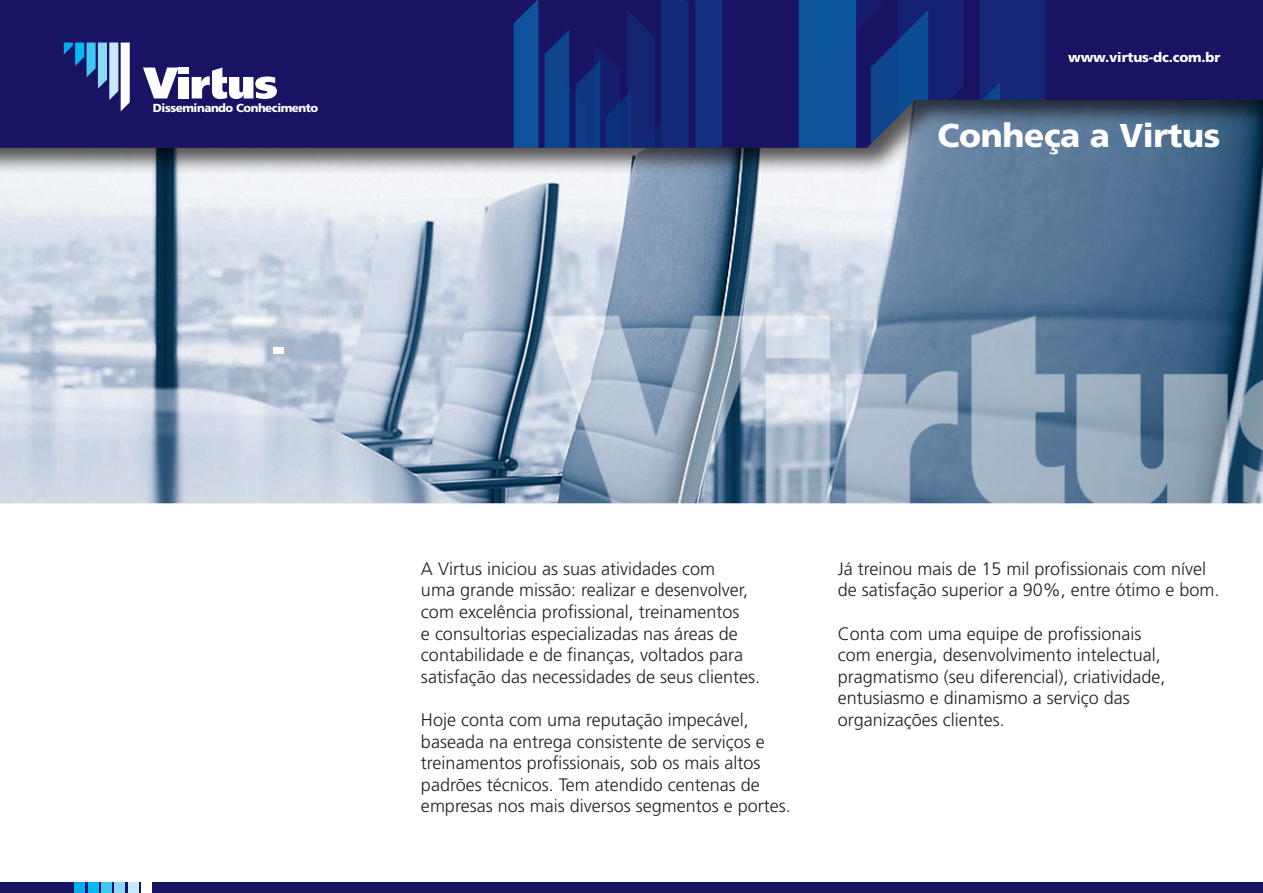
<style>
.page{position:relative;width:1263px;height:893px;background:#fff}
.page>*{position:absolute;margin:0;border:0;box-sizing:border-box;transform-origin:0 0}
.t1{font:900 33px "Frutiger LT Std";letter-spacing:-.01em;color:#fff}
.t2{font:300 18px/21.6px "Frutiger LT Std";color:#231f20}
.t3{font:900 13.5px "Frutiger LT Std";letter-spacing:-.01em;color:#fff}
.t4{font:900 11.7px "Frutiger LT Std";letter-spacing:-.04em;color:#fff}
</style>
<div class="page">
<div style="left:0;top:0;width:1263px;height:148px;background:#191364"></div>
<div style="left:695px;top:0;width:27px;height:99px;background:#14317f"></div>
<svg style="left:514px;top:0;width:174px;height:99px"></svg>
<svg style="left:799px;top:0;width:246px;height:99px"></svg>
<svg style="left:143px;top:68px;width:36px;height:30px"></svg>
<div style="left:179px;top:77px;width:10px;height:21px;background:#fff"></div>
<div style="left:179px;top:68px;width:10px;height:6px;background:#fff"></div>
<svg style="left:192px;top:68px;width:85px;height:31px"></svg>
<svg style="left:64px;top:43px;width:66px;height:56px"></svg>
<div style="left:0;top:882px;width:1263px;height:11px;background:#191364"></div>
<div style="left:141px;top:882px;width:11px;height:11px;background:#fff"></div>
<div style="left:128px;top:882px;width:10px;height:11px;background:#c6eafa"></div>
<div style="left:115px;top:882px;width:10px;height:11px;background:#8dd7f7"></div>
<div style="left:101px;top:882px;width:11px;height:11px;background:#40c7f4"></div>
<div style="left:88px;top:882px;width:10px;height:11px;background:#00baf1"></div>
<div style="left:75px;top:882px;width:10px;height:11px;background:#00aeef"></div>
<div style="left:0;top:99px;width:1263px;height:407px;background:#231f20;opacity:.75"></div>
<div style="left:273px;top:347px;width:11px;height:6px;background:#fff"></div>
<p class="t4" style="left:153px;top:100px;width:167px">Disseminando Conhecimento</p>
<p class="t3" style="left:1068px;top:49px;width:154px">www.virtus-dc.com.br</p>
<h1 class="t1" style="left:937px;top:115px;width:284px">Conheça a Virtus</h1>
<p class="t2" style="left:421px;top:558px;width:341px">A Virtus iniciou as suas atividades com<br>uma grande missão: realizar e desenvolver, com excelência profissional, treinamentos<br>e consultorias especializadas nas áreas de contabilidade e de finanças, voltados para satisfação das necessidades de seus clientes.</p>
<p class="t2" style="left:421px;top:709px;width:371px">Hoje conta com uma reputação impecável, baseada na entrega consistente de serviços e treinamentos profissionais, sob os mais altos padrões técnicos. Tem atendido centenas de empresas nos mais diversos segmentos e portes.</p>
<p class="t2" style="left:838px;top:558px;width:383px">Já treinou mais de 15 mil profissionais com nível de satisfação superior a 90%, entre ótimo e bom.</p>
<p class="t2" style="left:838px;top:623px;width:329px">Conta com uma equipe de profissionais com energia, desenvolvimento intelectual, pragmatismo (seu diferencial), criatividade, entusiasmo e dinamismo a serviço das organizações clientes.</p>
</div>
